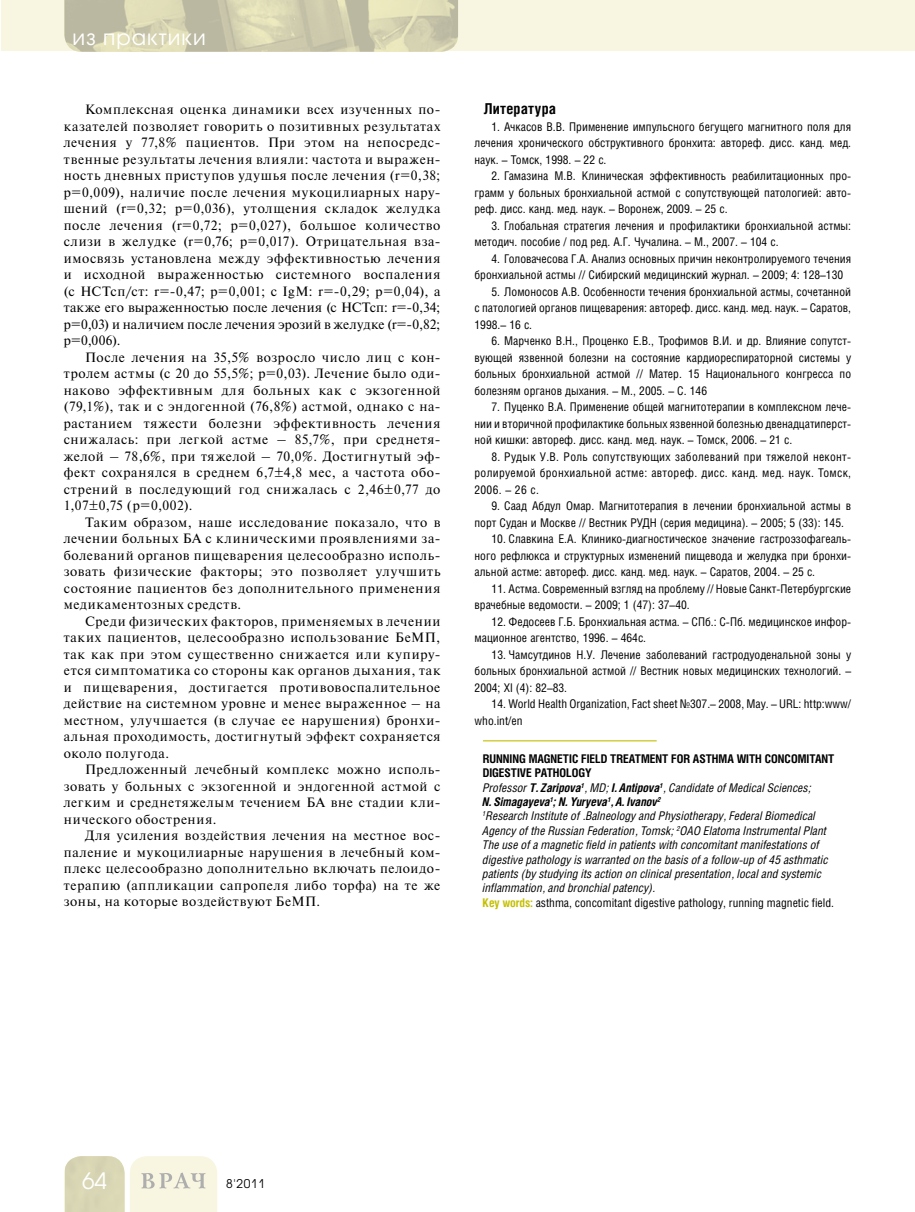
<style>
.page{position:relative;width:915px;height:1212px;background:#fff}
.page>*{position:absolute;margin:0;border:0;box-sizing:border-box;transform-origin:0 0}
.t1{font:22.5px "Avant Garde Gothic C";color:#fff}
.t2{font:21px "Avant Garde Gothic C";letter-spacing:.05em;color:#fff}
.t3{font:700 15px "Helios Cond";letter-spacing:.02em;color:#000}
.t4{font:13.5px/16.5px "Newton C";letter-spacing:.045em;color:#000;text-align:justify}
.t5{font:12px/16.5px "Helios Cond";color:#000;text-align:justify}
.t6{font:italic 12px/14.4px "Helios Cond";color:#000}
.t7{font:12px "Avant Garde Gothic C";color:#000}
.s1{font-weight:700;font-style:normal}
.s2{font-weight:700}
.s3{font-weight:700;font-style:normal;color:#c4bf00}
.s4{font-style:normal}
</style>
<div class="page">
<div style="left:1px;top:0;width:913px;height:51px;background:#f8f6e0"></div>
<div style="left:65px;top:1156px;width:59px;height:56px;background:#d9d6b5"></div>
<svg style="left:130px;top:1156px;width:87px;height:56px"></svg>
<img style="left:64px;top:0;width:394px;height:52px">
<svg style="left:914px;top:0;width:1px;height:51px"></svg>
<hr style="left:483px;top:740px;width:173px;height:1px;background:#c4bf00">
<h2 class="t2" style="left:72px;top:25px;width:135px">из практики</h2>
<p class="t4" style="left:64px;top:101px;width:378px;text-indent:21px">Комплексная оценка динамики всех изученных по&shy;казателей позволяет говорить о позитивных результатах лечения у 77,8% пациентов. При этом на непосредс&shy;твенные результаты лечения влияли: частота и выражен&shy;ность дневных приступов удушья после лечения (r=0,38; р=0,009), наличие после лечения мукоцилиарных нару&shy;шений (r=0,32; р=0,036), утолщения складок желудка после лечения (r=0,72; р=0,027), большое количество слизи в желудке (r=0,76; р=0,017). Отрицательная вза&shy;имосвязь установлена между эффективностью лечения и исходной выраженностью системного воспаления (с НСТсп/ст: r=-0,47; р=0,001; с IgМ: r=-0,29; р=0,04), а также его выраженностью после лечения (с НСТсп: r=-0,34; р=0,03) и наличием после лечения эрозий в желудке (r=-0,82; р=0,006).</p>
<p class="t4" style="left:64px;top:349px;width:378px;text-indent:21px">После лечения на 35,5% возросло число лиц с кон&shy;тролем астмы (с 20 до 55,5%; р=0,03). Лечение было оди&shy;наково эффективным для больных как с экзогенной (79,1%), так и с эндогенной (76,8%) астмой, однако с на&shy;растанием тяжести болезни эффективность лечения снижалась: при легкой астме – 85,7%, при среднетя&shy;желой – 78,6%, при тяжелой – 70,0%. Достигнутый эф&shy;фект сохранялся в среднем 6,7±4,8 мес, а частота обо&shy;стрений в последующий год снижалась с 2,46±0,77 до 1,07±0,75 (р=0,002).</p>
<p class="t4" style="left:64px;top:514px;width:378px;text-indent:21px">Таким образом, наше исследование показало, что в лечении больных БА с клиническими проявлениями за&shy;болеваний органов пищеварения целесообразно исполь&shy;зовать физические факторы; это позволяет улучшить состояние пациентов без дополнительного применения медикаментозных средств.</p>
<p class="t4" style="left:64px;top:613px;width:378px;text-indent:21px">Среди физических факторов, применяемых в лечении таких пациентов, целесообразно использование БеМП, так как при этом существенно снижается или купиру&shy;ется симптоматика со стороны как органов дыхания, так и пищеварения, достигается противовоспалительное действие на системном уровне и менее выраженное – на местном, улучшается (в случае ее нарушения) бронхи&shy;альная проходимость, достигнутый эффект сохраняется около полугода.</p>
<p class="t4" style="left:64px;top:761px;width:378px;text-indent:21px">Предложенный лечебный комплекс можно исполь&shy;зовать у больных с экзогенной и эндогенной астмой с легким и среднетяжелым течением БА вне стадии кли&shy;нического обострения.</p>
<p class="t4" style="left:64px;top:827px;width:378px;text-indent:21px">Для усиления воздействия лечения на местное вос&shy;паление и мукоцилиарные нарушения в лечебный ком&shy;плекс целесообразно дополнительно включать пелоидо&shy;терапию (аппликации сапропеля либо торфа) на те же зоны, на которые воздействуют БеМП.</p>
<p class="t3" style="left:483px;top:100px;width:74px">Литература</p>
<p class="t5" style="left:474px;top:118px;width:378px;text-indent:17px">1. Ачкасов В.В. Применение импульсного бегущего магнитного поля для лечения хронического обструктивного бронхита: автореф. дисс. канд. мед. наук. – Томск, 1998. – 22 с.</p>
<p class="t5" style="left:474px;top:168px;width:378px;text-indent:17px">2. Гамазина М.В. Клиническая эффективность реабилитационных про&shy;грамм у больных бронхиальной астмой с сопутствующей патологией: авто&shy;реф. дисс. канд. мед. наук. – Воронеж, 2009. – 25 с.</p>
<p class="t5" style="left:474px;top:217px;width:378px;text-indent:17px">3. Глобальная стратегия лечения и профилактики бронхиальной астмы: методич. пособие / под ред. А.Г. Чучалина. – М., 2007. – 104 с.</p>
<p class="t5" style="left:474px;top:250px;width:378px;text-indent:17px">4. Головачесова Г.А. Анализ основных причин неконтролируемого течения бронхиальной астмы // Сибирский медицинский журнал. – 2009; 4: 128–130</p>
<p class="t5" style="left:474px;top:283px;width:378px;text-indent:17px">5. Ломоносов А.В. Особенности течения бронхиальной астмы, сочетанной с патологией органов пищеварения: автореф. дисс. канд. мед. наук. – Саратов, 1998.– 16 с.</p>
<p class="t5" style="left:474px;top:333px;width:378px;text-indent:17px">6. Марченко В.Н., Проценко Е.В., Трофимов В.И. и др. Влияние сопутст&shy;вующей язвенной болезни на состояние кардиореспираторной системы у больных бронхиальной астмой // Матер. 15 Национального конгресса по болезням органов дыхания. – М., 2005. – С. 146</p>
<p class="t5" style="left:474px;top:399px;width:378px;text-indent:17px">7. Пуценко В.А. Применение общей магнитотерапии в комплексном лече&shy;нии и вторичной профилактике больных язвенной болезнью двенадцатиперст&shy;ной кишки: автореф. дисс. канд. мед. наук. – Томск, 2006. – 21 с.</p>
<p class="t5" style="left:474px;top:448px;width:378px;text-indent:17px">8. Рудык У.В. Роль сопутствующих заболеваний при тяжелой неконт&shy;ролируемой бронхиальной астме: автореф. дисс. канд. мед. наук. Томск, 2006. – 26 с.</p>
<p class="t5" style="left:474px;top:498px;width:378px;text-indent:17px">9. Саад Абдул Омар. Магнитотерапия в лечении бронхиальной астмы в порт Судан и Москве // Вестник РУДН (серия медицина). – 2005; 5 (33): 145.</p>
<p class="t5" style="left:474px;top:531px;width:378px;text-indent:17px">10. Славкина Е.А. Клинико-диагностическое значение гастроэзофагеаль&shy;ного рефлюкса и структурных изменений пищевода и желудка при бронхи&shy;альной астме: автореф. дисс. канд. мед. наук. – Саратов, 2004. – 25 с.</p>
<p class="t5" style="left:474px;top:580px;width:378px;text-indent:17px">11. Астма. Современный взгляд на проблему // Новые Санкт-Петербургские врачебные ведомости. – 2009; 1 (47): 37–40.</p>
<p class="t5" style="left:474px;top:613px;width:378px;text-indent:17px">12. Федосеев Г.Б. Бронхиальная астма. – СПб.: С-Пб. медицинское инфор&shy;мационное агентство, 1996. – 464с.</p>
<p class="t5" style="left:474px;top:646px;width:378px;text-indent:17px">13. Чамсутдинов Н.У. Лечение заболеваний гастродуоденальной зоны у больных бронхиальной астмой // Вестник новых медицинских технологий. – 2004; XI (4): 82–83.</p>
<p class="t5" style="left:474px;top:696px;width:378px;text-indent:17px">14. World Health Organization, Fact sheet №307.– 2008, May. – URL: http:www/ who.int/en</p>
<p class="t6" style="left:482px;top:751px;width:353px"><span class="s1">RUNNING MAGNETIC FIELD TREATMENT FOR ASTHMA WITH CONCOMITANT DIGESTIVE PATHOLOGY<br></span>Professor <span class="s2">T. Zaripova</span><sup>1</sup>, MD; <span class="s2">I. Antipova</span><sup>1</sup>, Candidate of Medical Sciences;<br><span class="s2">N. Simagayeva</span><sup>1</sup><span class="s2">; N. Yuryeva</span><sup>1</sup><span class="s2">, A. Ivanov</span><sup>2<br></sup><sup>1</sup>Research Institute of .Balneology and Physiotherapy, Federal Biomedical Agency of the Russian Federation, Tomsk; <sup>2</sup>OAO Elatoma Instrumental Plant The use of a magnetic field in patients with concomitant manifestations of digestive pathology is warranted on the basis of a follow-up of 45 asthmatic patients (by studying its action on clinical presentation, local and systemic inflammation, and bronchial patency).<br><span class="s3">Key words:</span> <span class="s4">asthma, concomitant digestive pathology, running magnetic field.</span></p>
<h1 class="t1" style="left:82px;top:1168px;width:26px">64</h1>
<p class="t7" style="left:226px;top:1177px;width:40px">8'2011</p>
</div>
